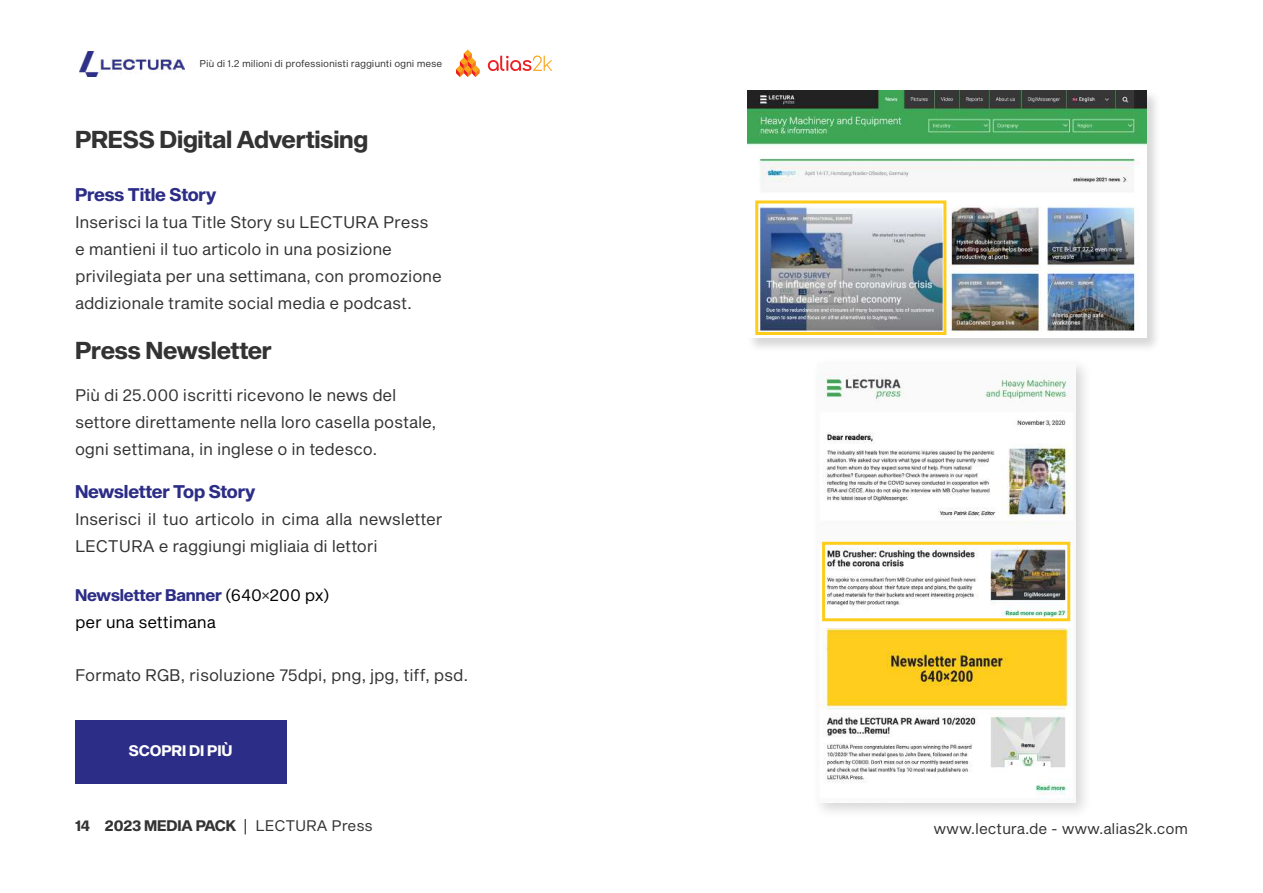
<style>
.page{position:relative;width:1263px;height:893px;background:#fff}
.page>*{position:absolute;margin:0;border:0;box-sizing:border-box;transform-origin:0 0}
.t1{font:24px "Sequel Sans Bold Head";letter-spacing:-.01em;color:#333}
.t2{font:18px "Sequel Sans Bold Head";letter-spacing:-.01em;color:#2c2d86}
.t3{font:16.5px/27px "Sequel Sans Book Body";letter-spacing:-.01em;color:#333}
.t4{font:16.5px "Sequel Sans Bold Head";letter-spacing:-.01em;color:#2c2d86}
.t5{font:16.5px "Sequel Sans Book Body";letter-spacing:-.01em;color:#000}
.t6{font:15px "Sequel Sans Book Body";letter-spacing:-.01em;color:#333}
.t7{font:15px "Sequel Sans Bold Head";letter-spacing:-.01em;color:#333}
.t8{font:15px "Sequel Sans Bold Head";letter-spacing:-.01em;color:#fff}
.t9{font:9.75px "Sequel Sans Book Body";letter-spacing:-.01em;color:#333}
.s1{font-family:"Sequel Sans Book Body";color:#000}
.s2{font-family:"Sequel Sans Book Body";color:#333}
.s3{font-family:"Sequel Sans Book Body"}
</style>
<div class="page">
<img style="left:80px;top:51px;width:104px;height:26px">
<svg style="left:456px;top:50px;width:23px;height:27px"></svg>
<svg style="left:488px;top:56px;width:64px;height:15px"></svg>
<div style="left:747px;top:89px;width:414px;height:264px;background:#000;opacity:.16"></div>
<img style="left:747px;top:90px;width:399px;height:248px">
<div style="left:755px;top:200px;width:191px;height:135px;border:3px solid #fecd1c"></div>
<div style="left:811px;top:357px;width:281px;height:463px;background:#000;opacity:.16"></div>
<img style="left:817px;top:363px;width:259px;height:440px">
<div style="left:822px;top:542px;width:248px;height:79px;border:3px solid #fecd1c"></div>
<div style="left:75px;top:720px;width:211px;height:63px;background:#2c2d86"></div>
<p class="t9" style="left:200px;top:56px;width:244px">Più di 1.2 milioni di professionisti raggiunti ogni mese</p>
<h1 class="t1" style="left:75px;top:122px;width:295px">PRESS Digital Advertising</h1>
<p class="t2" style="left:75px;top:181px;width:143px">Press Title Story</p>
<p class="t3" style="left:75px;top:209px;width:368px">Inserisci la tua Title Story su LECTURA Press e mantieni il tuo articolo in una posizione privilegiata per una settimana, con promozione addizionale tramite social media e podcast.</p>
<h1 class="t1" style="left:75px;top:333px;width:198px">Press Newsletter</h1>
<p class="t3" style="left:75px;top:382px;width:363px">Più di 25.000 iscritti ricevono le news del settore direttamente nella loro casella postale, ogni settimana, in inglese o in tedesco.</p>
<p class="t2" style="left:75px;top:479px;width:182px">Newsletter Top Story</p>
<p class="t3" style="left:75px;top:507px;width:369px">Inserisci il tuo articolo in cima alla newsletter<br>LECTURA e raggiungi migliaia di lettori</p>
<p class="t4" style="left:75px;top:583px;width:256px">Newsletter Banner <span class="s1">(640</span><span class="s2">×</span><span class="s1">200 px)</span></p>
<p class="t5" style="left:75px;top:610px;width:142px">per una settimana</p>
<p class="t3" style="left:75px;top:662px;width:395px">Formato RGB, risoluzione 75dpi, png, jpg, tiff, psd.</p>
<p class="t8" style="left:129px;top:740px;width:105px">SCOPRI DI PIÙ</p>
<p class="t7" style="left:75px;top:815px;width:299px">14 2023 MEDIA PACK <span class="s3">| LECTURA Press</span></p>
<p class="t6" style="left:933px;top:818px;width:256px">www.lectura.de - www.alias2k.com</p>
</div>
